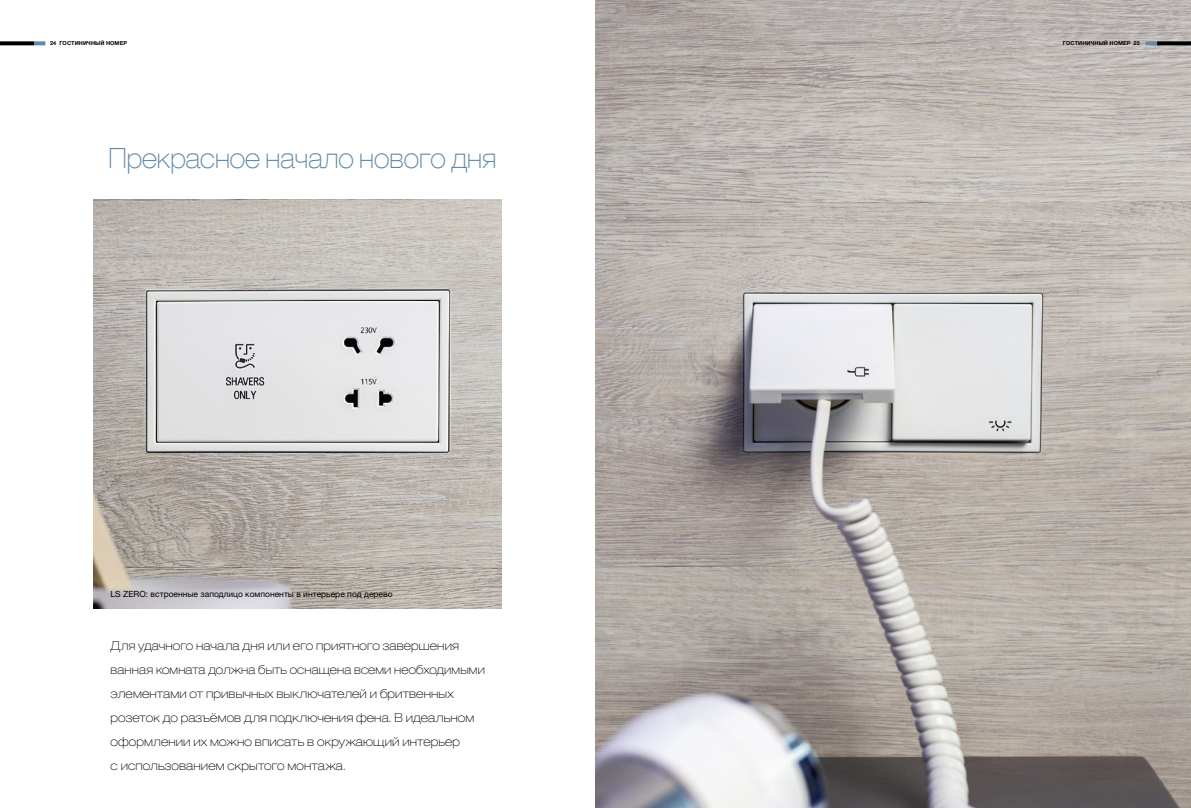
<style>
.page{position:relative;width:1191px;height:808px;background:#fff}
.page>*{position:absolute;margin:0;border:0;box-sizing:border-box;transform-origin:0 0}
.t1{font:100 expanded 28px "Helvetica Neue LTW1 G";color:#618aa7;scale:.87 1}
.t2{font:100 expanded 12.5px/24px "Helvetica Neue LTW1 G";letter-spacing:.01em;color:#000;scale:.95 1}
.t3{font:8.5px "Helvetica Neue LTW1 G";color:#000}
.t4{font:700 5.5px "Helvetica Neue LTW1 G";letter-spacing:.02em;color:#000}
</style>
<div class="page">
<img style="left:94px;top:200px;width:408px;height:408px">
<img style="left:595px;top:0;width:596px;height:808px">
<svg style="left:1145px;top:41px;width:12px;height:4px"></svg>
<svg style="left:34px;top:41px;width:11px;height:4px"></svg>
<svg style="left:1157px;top:41px;width:34px;height:4px"></svg>
<svg style="left:0;top:41px;width:34px;height:4px"></svg>
<p class="t4" style="left:50px;top:40px;width:78px">24 ГОСТИНИЧНЫЙ НОМЕР</p>
<p class="t4" style="left:1063px;top:40px;width:78px">ГОСТИНИЧНЫЙ НОМЕР 25</p>
<h1 class="t1" style="left:108px;top:140px;width:447px">Прекрасное начало нового дня</h1>
<p class="t3" style="left:111px;top:588px;width:283px">LS ZERO: встроенные заподлицо компоненты в интерьере под дерево</p>
<p class="t2" style="left:111px;top:633px;width:395px">Для удачного начала дня или его приятного завершения ванная комната должна быть оснащена всеми необходимыми элементами от привычных выключателей и бритвенных розеток до разъёмов для подключения фена. В идеальном оформлении их можно вписать в окружающий интерьер<br>с использованием скрытого монтажа.</p>
</div>
